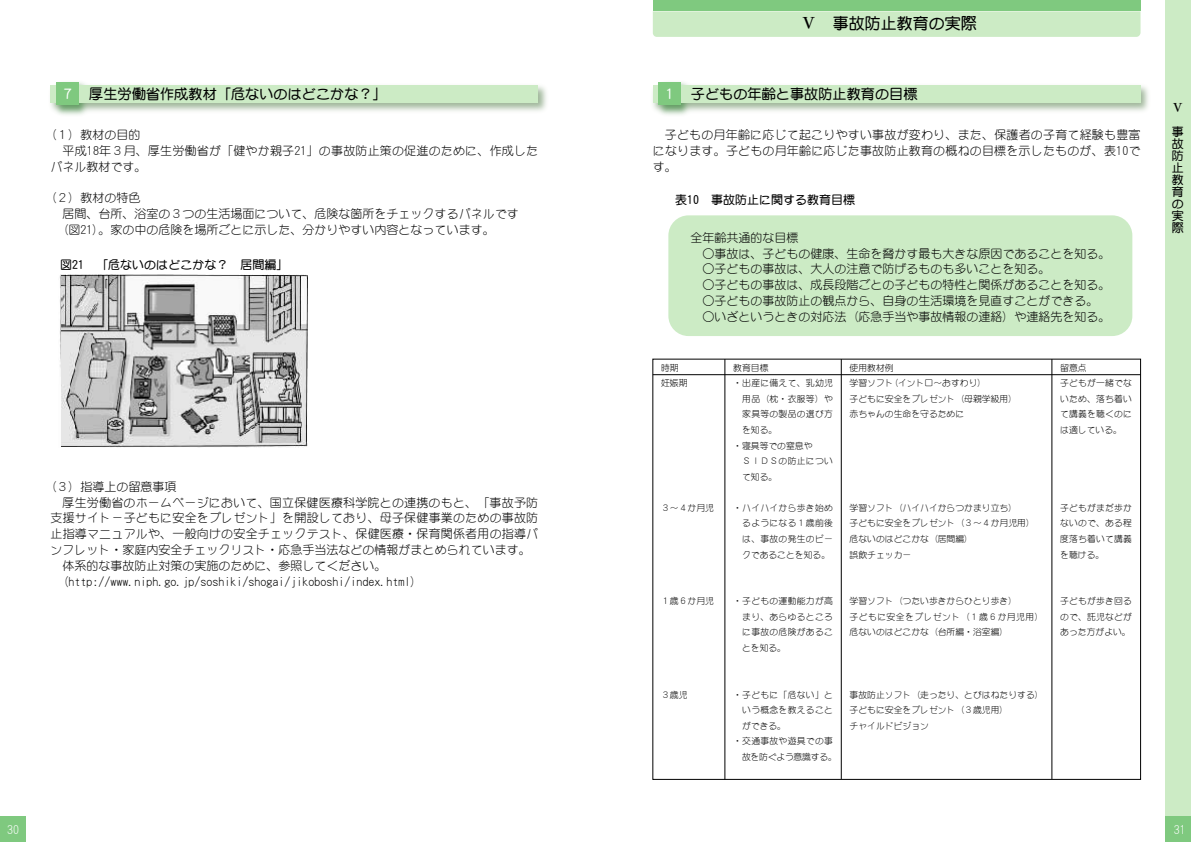
<style>
.page{position:relative;width:1191px;height:842px;background:#fff}
.page>*{position:absolute;margin:0;border:0;box-sizing:border-box;transform-origin:0 0}
.t1{font:16px "DF Maru Gothic Std W7";color:#000}
.t2{font:14.2px "DF Maru Gothic Std W7";color:#000}
.t3{font:12px/15.9px "DF Maru Gothic Std W3";color:#000;text-align:justify}
.t4{font:12px/12px "DF Maru Gothic Std W7";color:#000;text-align:justify}
.t5{font:12px "DF Maru Gothic Std W3";color:#fff}
.t6{font:12px "DF Kai Sho Std W7";color:#000}
.t7{font:8.8px/15.6px "DF Maru Gothic Std W3";color:#000;text-align:justify}
.t8{font:8.8px "DF Maru Gothic Std W3";letter-spacing:.03em;color:#000}
.t9{font:8.8px "DF Maru Gothic Std W3";letter-spacing:-.025em;color:#000}
.s1{color:#fff}
.s2{font-family:"DF Kai Sho Std W7"}
</style>
<div class="page">
<div style="left:1165px;top:0;width:26px;height:842px;background:#ccebc5"></div>
<div style="left:0;top:816px;width:26px;height:26px;background:#7fc97f"></div>
<div style="left:1165px;top:816px;width:26px;height:26px;background:#7fc97f"></div>
<img style="left:652px;top:82px;width:497px;height:33px">
<div style="left:653px;top:85px;width:487px;height:17px;background:#ccebc5"></div>
<div style="left:658px;top:82px;width:23px;height:23px;background:#7fc97f"></div>
<img style="left:50px;top:82px;width:497px;height:33px">
<div style="left:51px;top:85px;width:487px;height:17px;background:#ccebc5"></div>
<div style="left:56px;top:82px;width:23px;height:23px;background:#7fc97f"></div>
<div style="left:653px;top:0;width:487px;height:11px;background:#7fc97f"></div>
<div style="left:653px;top:11px;width:487px;height:26px;background:#ccebc5"></div>
<div style="left:668px;top:215px;width:464px;height:121px;background:#ccebc5;border-radius:20px"></div>
<hr style="left:724px;top:359px;width:1px;height:420px;background:#000">
<hr style="left:841px;top:359px;width:1px;height:420px;background:#000">
<hr style="left:1051px;top:359px;width:1px;height:420px;background:#000">
<hr style="left:653px;top:374px;width:487px;height:1px;background:#000">
<img style="left:60px;top:274px;width:247px;height:174px">
<p class="t2" style="left:61px;top:86px;width:327px"><span class="s1">７</span> 厚生労働省作成教材「危ないのはどこかな？」</p>
<p class="t3" style="left:45px;top:126px;width:98px">（１）教材の目的</p>
<p class="t3" style="left:62px;top:142px;width:477px">平成18年３月、厚生労働省が「健やか親子21」の事故防止策の促進のために、作成した</p>
<p class="t3" style="left:51px;top:158px;width:97px">パネル教材です。</p>
<p class="t3" style="left:45px;top:190px;width:98px">（２）教材の特色</p>
<p class="t3" style="left:62px;top:206px;width:457px">居間、台所、浴室の３つの生活場面について、危険な箇所をチェックするパネルです</p>
<p class="t3" style="left:56px;top:222px;width:439px">（図21）。家の中の危険を場所ごとに示した、分かりやすい内容となっています。</p>
<p class="t4" style="left:60px;top:258px;width:229px">図21 「危ないのはどこかな？ 居間編」</p>
<p class="t3" style="left:45px;top:478px;width:134px">（３）指導上の留意事項</p>
<p class="t3" style="left:62px;top:494px;width:477px">厚生労働省のホームページにおいて、国立保健医療科学院との連携のもと、「事故予防</p>
<p class="t3" style="left:51px;top:510px;width:489px">支援サイト－子どもに安全をプレゼント」を開設しており、母子保健事業のための事故防</p>
<p class="t3" style="left:51px;top:526px;width:489px">止指導マニュアルや、一般向けの安全チェックテスト、保健医療・保育関係者用の指導パ</p>
<p class="t3" style="left:51px;top:542px;width:482px">ンフレット・家庭内安全チェックリスト・応急手当法などの情報がまとめられています。</p>
<p class="t3" style="left:62px;top:558px;width:325px">体系的な事故防止対策の実施のために、参照してください。</p>
<p class="t3" style="left:62px;top:573px;width:355px">(http://www.niph.go.jp/soshiki/shogai/jikoboshi/index.html)</p>
<h1 class="t1" style="left:800px;top:15px;width:177px"><span class="s2">Ⅴ</span> 事故防止教育の実際</h1>
<p class="t2" style="left:662px;top:86px;width:257px"><span class="s1">１</span> 子どもの年齢と事故防止教育の目標</p>
<p class="t3" style="left:653px;top:126px;width:489px;text-indent:12px">子どもの月年齢に応じて起こりやすい事故が変わり、また、保護者の子育て経験も豊富になります。子どもの月年齢に応じた事故防止教育の概ねの目標を示したものが、表10です。</p>
<p class="t4" style="left:675px;top:193px;width:181px">表10 事故防止に関する教育目標</p>
<p class="t3" style="left:690px;top:229px;width:109px">全年齢共通的な目標</p>
<p class="t3" style="left:702px;top:245px;width:409px">○事故は、子どもの健康、生命を脅かす最も大きな原因であることを知る。</p>
<p class="t3" style="left:702px;top:261px;width:349px">○子どもの事故は、大人の注意で防げるものも多いことを知る。</p>
<p class="t3" style="left:702px;top:277px;width:409px">○子どもの事故は、成長段階ごとの子どもの特性と関係があることを知る。</p>
<p class="t3" style="left:702px;top:293px;width:397px">○子どもの事故防止の観点から、自身の生活環境を見直すことができる。</p>
<p class="t3" style="left:702px;top:309px;width:409px">○いざというときの対応法（応急手当や事故情報の連絡）や連絡先を知る。</p>
<p class="t7" style="left:661px;top:360px;width:19px">時期</p>
<p class="t7" style="left:733px;top:360px;width:37px">教育目標</p>
<p class="t7" style="left:849px;top:360px;width:46px">使用教材例</p>
<p class="t7" style="left:1060px;top:360px;width:28px">留意点</p>
<p class="t8" style="left:733px;top:378px;width:101px">・出産に備えて、乳幼児</p>
<p class="t7" style="left:742px;top:391px;width:92px">用品（枕・衣服等）や</p>
<p class="t8" style="left:742px;top:410px;width:92px">家具等の製品の選び方</p>
<p class="t7" style="left:742px;top:422px;width:37px">を知る。</p>
<p class="t7" style="left:733px;top:437px;width:81px">・寝具等での窒息や</p>
<p class="t8" style="left:742px;top:456px;width:92px">ＳＩＤＳの防止につい</p>
<p class="t7" style="left:742px;top:469px;width:37px">て知る。</p>
<p class="t7" style="left:742px;top:500px;width:92px;text-indent:-9px">・ハイハイから歩き始めるようになる１歳前後は、事故の発生のピークであることを知る。</p>
<p class="t7" style="left:742px;top:593px;width:92px;text-indent:-9px">・子どもの運動能力が高まり、あらゆるところに事故の危険があることを知る。</p>
<p class="t7" style="left:733px;top:686px;width:101px">・子どもに「危ない」と</p>
<p class="t8" style="left:742px;top:705px;width:92px">いう概念を教えること</p>
<p class="t7" style="left:742px;top:717px;width:46px">ができる。</p>
<p class="t8" style="left:733px;top:736px;width:101px">・交通事故や遊具での事</p>
<p class="t9" style="left:742px;top:752px;width:96px">故を防ぐよう意識する。</p>
<p class="t7" style="left:1060px;top:375px;width:73px">子どもが一緒でないため、落ち着いて講義を聴くのには適している。</p>
<p class="t7" style="left:849px;top:375px;width:169px;text-align:left">学習ソフト(イントロ～おすわり)<br>子どもに安全をプレゼント（母親学級用）赤ちゃんの生命を守るために</p>
<p class="t7" style="left:661px;top:375px;width:28px">妊娠期</p>
<p class="t7" style="left:1060px;top:500px;width:73px">子どもがまだ歩かないので、ある程度落ち着いて講義を聴ける。</p>
<p class="t7" style="left:1060px;top:593px;width:73px">子どもが歩き回るので、託児などがあった方がよい。</p>
<p class="t7" style="left:849px;top:500px;width:187px;text-align:left">学習ソフト（ハイハイからつかまり立ち）<br>子どもに安全をプレゼント（３～４か月児用）危ないのはどこかな（居間編）<br>誤飲チェッカー</p>
<p class="t7" style="left:849px;top:593px;width:195px;text-align:left">学習ソフト（つたい歩きからひとり歩き）<br>子どもに安全をプレゼント（１歳６か月児用）危ないのはどこかな（台所編・浴室編）</p>
<p class="t7" style="left:661px;top:500px;width:54px">３～４か月児</p>
<p class="t7" style="left:661px;top:593px;width:54px">１歳６か月児</p>
<p class="t7" style="left:661px;top:686px;width:28px">３歳児</p>
<p class="t7" style="left:849px;top:686px;width:196px;text-align:left">事故防止ソフト（走ったり、とびはねたりする）子どもに安全をプレゼント（３歳児用）<br>チャイルドビジョン</p>
<p class="t6" style="left:1171px;top:101px;width:12px">Ⅴ</p>
<p class="t4" style="left:1171px;top:126px;width:13px">事故防止教育の実際</p>
<p class="t5" style="left:7px;top:823px;width:14px">30</p>
<p class="t5" style="left:1173px;top:823px;width:13px">31</p>
</div>
